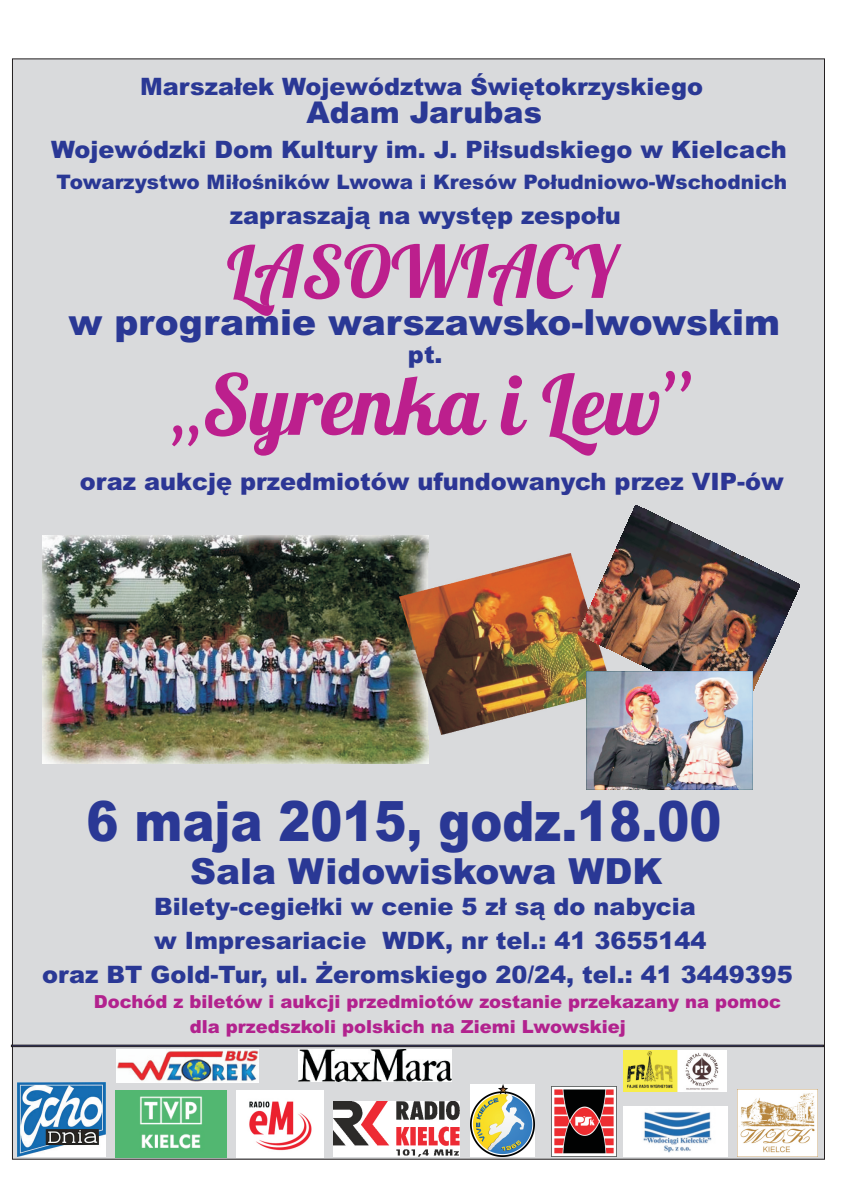
<style>
.page{position:relative;width:842px;height:1191px;background:#fff}
.page>*{position:absolute;margin:0;border:0;box-sizing:border-box;transform-origin:0 0}
.t1{font:83.4px "Lobster 1.4";color:#bc1f8d}
.t2{font:72px "Lobster 1.4";color:#bc1f8d}
.t3{font:900 55.7px "Arial";color:#2a3895;scale:.86 1}
.t4{font:900 36px "Arial";color:#2a3895}
.t5{font:900 30px "Arial";color:#2a3895}
.t6{font:900 24px "Arial";color:#2a3895}
.t7{font:900 24px "Arial";color:#2c3695}
.t8{font:900 20px "Arial";color:#2a3895}
.t9{font:900 18px/25.4px "Arial";color:#b2228e}
.s1{font-family:"Poly"}
</style>
<div class="page">
<div style="left:12px;top:59px;width:813px;height:1100px;background:#d9dadc"></div>
<img style="left:42px;top:536px;width:386px;height:227px">
<img style="left:399px;top:553px;width:187px;height:182px">
<img style="left:578px;top:505px;width:221px;height:209px">
<img style="left:586px;top:671px;width:167px;height:118px">
<img style="left:18px;top:1082px;width:88px;height:74px">
<img style="left:623px;top:1106px;width:104px;height:50px">
<img style="left:623px;top:1050px;width:104px;height:41px">
<img style="left:115px;top:1090px;width:111px;height:67px">
<img style="left:236px;top:1090px;width:88px;height:67px">
<img style="left:552px;top:1086px;width:64px;height:70px">
<img style="left:298px;top:1049px;width:154px;height:32px">
<img style="left:737px;top:1089px;width:80px;height:67px">
<img style="left:334px;top:1101px;width:126px;height:55px">
<img style="left:117px;top:1049px;width:142px;height:33px">
<img style="left:470px;top:1084px;width:65px;height:72px">
<svg style="left:11px;top:1045px;width:813px;height:1px"></svg>
<p class="t6" style="left:140px;top:77px;width:564px">Marsza³ek Województwa Œwiêtokrzyskiego</p>
<p class="t5" style="left:306px;top:101px;width:237px">Adam Jarubas</p>
<p class="t6" style="left:51px;top:141px;width:737px">Wojewódzki Dom Kultury im. J. Pi³sudskiego w Kielcach</p>
<p class="t8" style="left:57px;top:174px;width:732px">Towarzystwo Mi³oœników Lwowa i Kresów Po³udniowo-Wschodnich</p>
<p class="t6" style="left:230px;top:206px;width:393px">zapraszaj¹ na wystêp zespo³u</p>
<h2 class="t2" style="left:227px;top:247px;width:391px">LASOWIACY</h2>
<h3 class="t4" style="left:68px;top:309px;width:713px">w programie warszawsko-lwowskim</h3>
<p class="t6" style="left:408px;top:345px;width:36px">pt.</p>
<h1 class="t1" style="left:167px;top:376px;width:528px"><span class="s1">„</span>Syrenka i Lew<span class="s1">”</span></h1>
<p class="t7" style="left:80px;top:472px;width:705px">oraz aukcjê przedmiotów ufundowanych przez VIP-ów</p>
<h3 class="t3" style="left:86px;top:801px;width:740px">6 maja 2015, godz.18.00</h3>
<h3 class="t4" style="left:190px;top:858px;width:474px">Sala Widowiskowa WDK</h3>
<p class="t6" style="left:154px;top:897px;width:543px">Bilety-cegie³ki w cenie 5 z³ s¹ do nabycia</p>
<p class="t6" style="left:154px;top:931px;width:554px">w Impresariacie WDK, nr tel.: 41 3655144</p>
<p class="t6" style="left:42px;top:965px;width:752px">oraz BT Gold-Tur, ul. ¯eromskiego 20/24, tel.: 41 3449395</p>
<p class="t9" style="left:190px;top:990px;width:593px;text-indent:-96px">Dochód z biletów i aukcji przedmiotów zostanie przekazany na pomoc dla przedszkoli polskich na Ziemi Lwowskiej</p>
</div>
